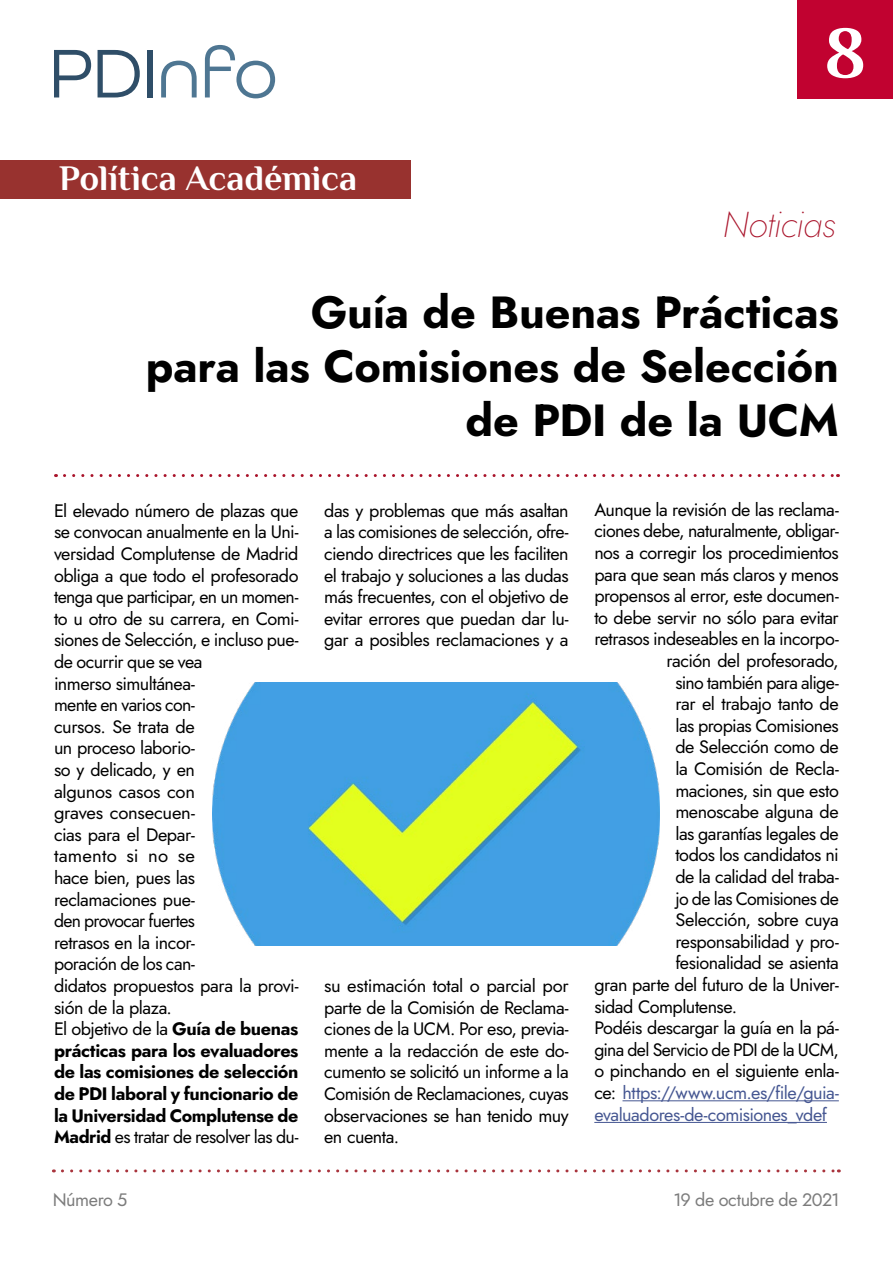
<style>
.page{position:relative;width:893px;height:1263px;background:#fff}
.page>*{position:absolute;margin:0;border:0;box-sizing:border-box;transform-origin:0 0}
.t1{font:72.75px "All Round Gothic";color:#2f4e68}
.t2{font:700 72px "Philosopher";color:#fff}
.t3{font:700 45px/54px "Jost";letter-spacing:-.005em;color:#000;text-align:right}
.t4{font:700 36px "Philosopher";color:#fff}
.t5{font:italic 36px "Jost";letter-spacing:-.01em;color:#a9132a}
.t6{font:18px/21.6px "Jost";letter-spacing:-.025em;color:#000;text-align:justify}
.t7{font:18px "Jost";letter-spacing:-.025em;color:#465792}
.t8{font:18px "Jost";letter-spacing:-.02em;color:#7c7c7c}
.s1{color:#4e7692}
.s2{font-weight:700}
.s3{color:#000}
</style>
<div class="page">
<div style="left:797px;top:0;width:96px;height:98px;background:#c10230"></div>
<svg style="left:62px;top:1169px;width:777px;height:3px"></svg>
<div style="left:0;top:160px;width:410px;height:39px;background:#98322f"></div>
<svg style="left:64px;top:474px;width:774px;height:3px"></svg>
<hr style="left:622px;top:1100px;width:217px;height:1px;background:#465792">
<hr style="left:594px;top:1122px;width:233px;height:1px;background:#465792">
<img style="left:213px;top:682px;width:446px;height:263px">
<h1 class="t1" style="left:49px;top:30px;width:230px">PDI<span class="s1">nfo</span></h1>
<h3 class="t4" style="left:59px;top:154px;width:299px">Política Académica</h3>
<h2 class="t2" style="left:824px;top:5px;width:43px">8</h2>
<h3 class="t5" style="left:723px;top:200px;width:115px">Noticias</h3>
<h3 class="t3" style="left:146px;top:285px;width:695px">Guía de Buenas Prácticas<br>para las Comisiones de Selección de PDI de la UCM</h3>
<p class="t6" style="left:54px;top:500px;width:246px;text-align:left">El elevado número de plazas que se convocan anualmente en la Uni&shy;versidad Complutense de Madrid obliga a que todo el profesorado tenga que participar, en un momen&shy;to u otro de su carrera, en Comi&shy;siones de Selección, e incluso pue&shy;de ocurrir que se vea<br>inmerso simultánea-<br>mente en varios con-<br>cursos. Se trata de<br>un proceso laborio-<br>so y delicado, y en<br>algunos casos con<br>graves consecuen-<br>cias para el Depar-<br>tamento si no se<br>hace bien, pues las reclamaciones pue-<br>den provocar fuertes<br>retrasos en la incor-<br>poración de los can-<br>didatos propuestos para la provi&shy;sión de la plaza.<br>El objetivo de la <span class="s2">Guía de buenas prácticas para los evaluadores de las comisiones de selección de PDI laboral y funcionario de la Universidad Complutense de<br>Madrid</span> es tratar de resolver las du-</p>
<p class="t6" style="left:324px;top:500px;width:246px">das y problemas que más asaltan a las comisiones de selección, ofre&shy;ciendo directrices que les faciliten el trabajo y soluciones a las dudas más frecuentes, con el objetivo de evitar errores que puedan dar lu&shy;gar a posibles reclamaciones y a</p>
<p class="t6" style="left:324px;top:975px;width:246px">su estimación total o parcial por parte de la Comisión de Reclama&shy;ciones de la UCM. Por eso, previa&shy;mente a la redacción de este do&shy;cumento se solicitó un informe a la Comisión de Reclamaciones, cuyas observaciones se han tenido muy en cuenta.</p>
<p class="t6" style="left:594px;top:499px;width:246px">Aunque la revisión de las reclama-</p>
<p class="t6" style="left:594px;top:520px;width:246px">ciones debe, naturalmente, obligar-</p>
<p class="t6" style="left:594px;top:542px;width:246px">nos a corregir los procedimientos</p>
<p class="t6" style="left:594px;top:564px;width:246px">para que sean más claros y menos</p>
<p class="t6" style="left:594px;top:585px;width:246px">propensos al error, este documen-</p>
<p class="t6" style="left:594px;top:607px;width:246px">to debe servir no sólo para evitar</p>
<p class="t6" style="left:594px;top:628px;width:246px">retrasos indeseables en la incorpo-</p>
<p class="t6" style="left:666px;top:650px;width:174px">ración del profesorado,</p>
<p class="t6" style="left:675px;top:672px;width:165px">sino también para alige-</p>
<p class="t6" style="left:675px;top:693px;width:165px">rar el trabajo tanto de</p>
<p class="t6" style="left:675px;top:715px;width:165px">las propias Comisiones</p>
<p class="t6" style="left:675px;top:736px;width:165px">de Selección como de</p>
<p class="t6" style="left:675px;top:758px;width:165px">la Comisión de Recla-</p>
<p class="t6" style="left:675px;top:780px;width:165px">maciones, sin que esto</p>
<p class="t6" style="left:675px;top:801px;width:165px">menoscabe alguna de</p>
<p class="t6" style="left:675px;top:823px;width:165px">las garantías legales de</p>
<p class="t6" style="left:675px;top:844px;width:165px">todos los candidatos ni</p>
<p class="t6" style="left:675px;top:866px;width:165px">de la calidad del traba-</p>
<p class="t6" style="left:675px;top:888px;width:165px">jo de las Comisiones de</p>
<p class="t6" style="left:675px;top:909px;width:165px">Selección, sobre cuya</p>
<p class="t6" style="left:675px;top:931px;width:165px">responsabilidad y pro-</p>
<p class="t6" style="left:675px;top:952px;width:165px">fesionalidad se asienta</p>
<p class="t6" style="left:594px;top:974px;width:246px">gran parte del futuro de la Univer-</p>
<p class="t6" style="left:594px;top:996px;width:144px">sidad Complutense.</p>
<p class="t6" style="left:594px;top:1017px;width:246px">Podéis descargar la guía en la pá-</p>
<p class="t6" style="left:594px;top:1039px;width:246px">gina del Servicio de PDI de la UCM,</p>
<p class="t6" style="left:594px;top:1060px;width:246px">o pinchando en el siguiente enla-</p>
<p class="t7" style="left:594px;top:1080px;width:246px"><span class="s3">ce:</span> https://www.ucm.es/file/guia-</p>
<p class="t7" style="left:594px;top:1102px;width:234px">evaluadores-de-comisiones_vdef</p>
<p class="t8" style="left:53px;top:1187px;width:76px">Número 5</p>
<p class="t8" style="left:673px;top:1187px;width:168px">19 de octubre de 2021</p>
</div>
